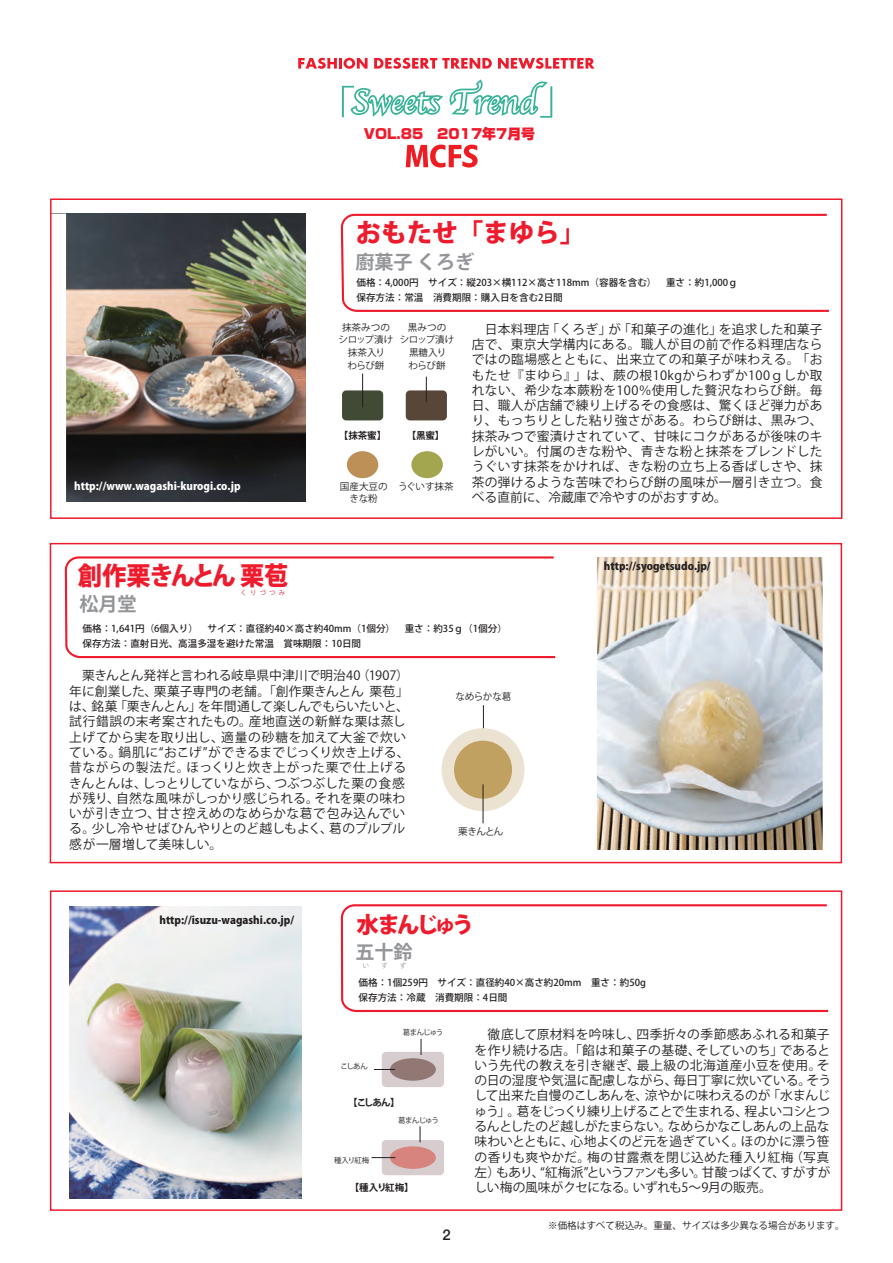
<style>
.page{position:relative;width:893px;height:1263px;background:#fff}
.page>*{position:absolute;margin:0;border:0;box-sizing:border-box;transform-origin:0 0}
.t1{font:800 25.5px "Koz Go Pro";color:#ee1b2d}
.t2{font:800 25.5px "Koz Go Pro";letter-spacing:-.05em;color:#ee1b2d;scale:.95 1}
.t3{font:800 22.5px "Koz Go Pro";letter-spacing:-.17em;color:#ee1b2d}
.t4{font:700 19.2px "Koz Go Pro";color:#939598}
.t5{font:700 14.85px "Futo Go B101";color:#231f20}
.t6{font:900 13.8px "Shin Go";color:#ee1b2d}
.t7{font:12.75px/15.3px "Koz Go Pro";color:#231f20}
.t8{font:800 10.65px "Koz Go Pro";color:#231f20}
.t9{font:800 10.65px "Koz Go Pro";color:#fff}
.t10{font:500 9.6px/14.9px "Koz Go Pro";color:#231f20}
.t11{font:9.6px/12.8px "Koz Go Pro";color:#231f20;text-align:center}
.t12{font:700 9.6px "Koz Go Pr 6 N";letter-spacing:-.045em;color:#231f20}
.t13{font:7.5px "Koz Go Pr 6 N";letter-spacing:-.12em;color:#231f20}
.t14{font:6.45px "Koz Go Pro";letter-spacing:.5em;color:#c63247}
.t15{font:6.45px "Koz Go Pro";color:#939598}
</style>
<div class="page">
<img style="left:66px;top:214px;width:239px;height:288px">
<div style="left:382px;top:1052px;width:62px;height:35px;background:#d7cdce;border-radius:4px"></div>
<div style="left:382px;top:1140px;width:62px;height:35px;background:#d7cdce;border-radius:4px"></div>
<div style="left:390px;top:1058px;width:46px;height:23px;background:#917875;border-radius:50%"></div>
<div style="left:390px;top:1146px;width:46px;height:23px;background:#d7847f;border-radius:50%"></div>
<div style="left:442px;top:728px;width:82px;height:83px;background:#ece2d2;border-radius:50%"></div>
<div style="left:454px;top:741px;width:58px;height:58px;background:#c1a161;border-radius:50%"></div>
<img style="left:69px;top:906px;width:232px;height:293px">
<img style="left:597px;top:557px;width:226px;height:293px">
<div style="left:50px;top:890px;width:792px;height:321px;border:2px solid #ee1b2d"></div>
<div style="left:50px;top:198px;width:792px;height:321px;border:2px solid #ee1b2d"></div>
<svg style="left:340px;top:904px;width:489px;height:108px"></svg>
<svg style="left:340px;top:213px;width:489px;height:99px"></svg>
<svg style="left:64px;top:556px;width:492px;height:103px"></svg>
<svg style="left:406px;top:145px;width:72px;height:23px"></svg>
<div style="left:50px;top:543px;width:792px;height:320px;border:2px solid #ee1b2d"></div>
<hr style="left:483px;top:784px;width:1px;height:39px;background:#231f20">
<svg style="left:483px;top:705px;width:1px;height:23px"></svg>
<svg style="left:421px;top:1039px;width:1px;height:16px"></svg>
<svg style="left:420px;top:1126px;width:1px;height:16px"></svg>
<svg style="left:374px;top:1069px;width:21px;height:1px"></svg>
<svg style="left:372px;top:1157px;width:24px;height:1px"></svg>
<svg style="left:298px;top:57px;width:296px;height:61px"></svg>
<div style="left:342px;top:390px;width:41px;height:30px;background:#404a34;border-radius:4px"></div>
<div style="left:406px;top:390px;width:41px;height:30px;background:#584739;border-radius:4px"></div>
<svg style="left:426px;top:377px;width:1px;height:25px"></svg>
<hr style="left:362px;top:373px;width:1px;height:34px;background:#231f20">
<div style="left:347px;top:451px;width:31px;height:27px;background:#bd9057;border-radius:50%"></div>
<div style="left:411px;top:451px;width:32px;height:27px;background:#a3a64e;border-radius:50%"></div>
<p class="t6" style="left:364px;top:124px;width:173px">VOL.85 2017年7月号</p>
<p class="t1" style="left:356px;top:216px;width:231px">おもたせ「まゆら」</p>
<p class="t4" style="left:355px;top:249px;width:120px">廚菓子 くろぎ</p>
<p class="t9" style="left:74px;top:479px;width:168px">http://www.wagashi-kurogi.co.jp</p>
<p class="t2" style="left:78px;top:559px;width:223px">創作栗きんとん 栗苞</p>
<p class="t4" style="left:79px;top:592px;width:59px">松月堂</p>
<p class="t14" style="left:241px;top:588px;width:46px">くりづつみ</p>
<p class="t10" style="left:356px;top:275px;width:392px">価格：4,000円　サイズ：縦203×横112×高さ118mm（容器を含む）　重さ：約1,000ｇ　保存方法：常温　消費期限：購入日を含む2日間</p>
<p class="t11" style="left:339px;top:321px;width:56px">抹茶みつのシロップ漬け抹茶入り<br>わらび餅</p>
<p class="t11" style="left:400px;top:321px;width:56px">黒みつの<br>シロップ漬け黒糖入り<br>わらび餅</p>
<p class="t12" style="left:339px;top:430px;width:49px">【抹茶蜜】</p>
<p class="t12" style="left:407px;top:430px;width:39px">【黒蜜】</p>
<p class="t11" style="left:350px;top:480px;width:106px;text-align:left;text-indent:-10px">国産大豆の うぐいす抹茶きな粉</p>
<p class="t7" style="left:472px;top:322px;width:352px;text-align:justify">　日本料理店「くろぎ」が「和菓子の進化」を追求した和菓子店で、東京大学構内にある。職人が目の前で作る料理店ならではの臨場感とともに、出来立ての和菓子が味わえる。「おもたせ『まゆら』」は、蕨の根10kgからわずか100ｇしか取れない、希少な本蕨粉を100％使用した贅沢なわらび餅。毎日、職人が店舗で練り上げるその食感は、驚くほど弾力があり、もっちりとした粘り強さがある。わらび餅は、黒みつ、抹茶みつで蜜漬けされていて、甘味にコクがあるが後味のキレがいい。付属のきな粉や、青きな粉と抹茶をブレンドしたうぐいす抹茶をかければ、きな粉の立ち上る香ばしさや、抹茶の弾けるような苦味でわらび餅の風味が一層引き立つ。食べる直前に、冷蔵庫で冷やすのがおすすめ。</p>
<p class="t8" style="left:604px;top:559px;width:108px">http://syogetsudo.jp/</p>
<p class="t10" style="left:83px;top:622px;width:435px">価格：1,641円（6個入り）　サイズ：直径約40×高さ約40mm（1個分）　重さ：約35ｇ（1個分）　保存方法：直射日光、高温多湿を避けた常温　賞味期限：10日間</p>
<p class="t7" style="left:69px;top:668px;width:342px">　栗きんとん発祥と言われる岐阜県中津川で明治40（1907）年に創業した、栗菓子専門の老舗。「創作栗きんとん 栗苞」は、銘菓「栗きんとん」を年間通して楽しんでもらいたいと、試行錯誤の末考案されたもの。産地直送の新鮮な栗は蒸し上げてから実を取り出し、適量の砂糖を加えて大釜で炊いている。鍋肌に“おこげ”ができるまでじっくり炊き上げる、昔ながらの製法だ。ほっくりと炊き上がった栗で仕上げるきんとんは、しっとりしていながら、つぶつぶした栗の食感が残り、自然な風味がしっかり感じられる。それを栗の味わいが引き立つ、甘さ控えめのなめらかな葛で包み込んでいる。少し冷やせばひんやりとのど越しもよく、葛のプルプル感が一層増して美味しい。</p>
<p class="t11" style="left:455px;top:691px;width:58px">なめらかな葛</p>
<p class="t11" style="left:458px;top:825px;width:47px">栗きんとん</p>
<p class="t8" style="left:159px;top:913px;width:136px">http://isuzu-wagashi.co.jp/</p>
<p class="t3" style="left:356px;top:910px;width:119px">水まんじゅう</p>
<p class="t4" style="left:355px;top:940px;width:59px">五十鈴</p>
<p class="t15" style="left:363px;top:962px;width:45px">い　す　ず</p>
<p class="t10" style="left:359px;top:976px;width:298px">価格：1個259円　サイズ：直径約40×高さ約20mm　重さ：約50g　保存方法：冷蔵　消費期限：4日間</p>
<p class="t13" style="left:340px;top:1062px;width:29px">こしあん</p>
<p class="t13" style="left:403px;top:1027px;width:42px">葛まんじゅう</p>
<p class="t12" style="left:348px;top:1097px;width:53px">【こしあん】</p>
<p class="t13" style="left:334px;top:1156px;width:37px">種入り紅梅</p>
<p class="t13" style="left:398px;top:1115px;width:42px">葛まんじゅう</p>
<p class="t12" style="left:350px;top:1182px;width:65px">【種入り紅梅】</p>
<p class="t5" style="left:443px;top:1226px;width:10px">2</p>
<p class="t7" style="left:474px;top:1027px;width:358px;text-indent:13px">徹底して原材料を吟味し、四季折々の季節感あふれる和菓子を作り続ける店。「餡は和菓子の基礎、そしていのち」であるという先代の教えを引き継ぎ、最上級の北海道産小豆を使用。その日の湿度や気温に配慮しながら、毎日丁寧に炊いている。そうして出来た自慢のこしあんを、涼やかに味わえるのが「水まんじゅう」。葛をじっくり練り上げることで生まれる、程よいコシとつるんとしたのど越しがたまらない。なめらかなこしあんの上品な味わいとともに、心地よくのど元を過ぎていく。ほのかに漂う笹の香りも爽やかだ。梅の甘露煮を閉じ込めた種入り紅梅（写真左）もあり、“紅梅派”というファンも多い。甘酸っぱくて、すがすがしい梅の風味がクセになる。いずれも5～9月の販売。</p>
<p class="t11" style="left:548px;top:1219px;width:298px">※価格はすべて税込み。重量、サイズは多少異なる場合があります。</p>
</div>
